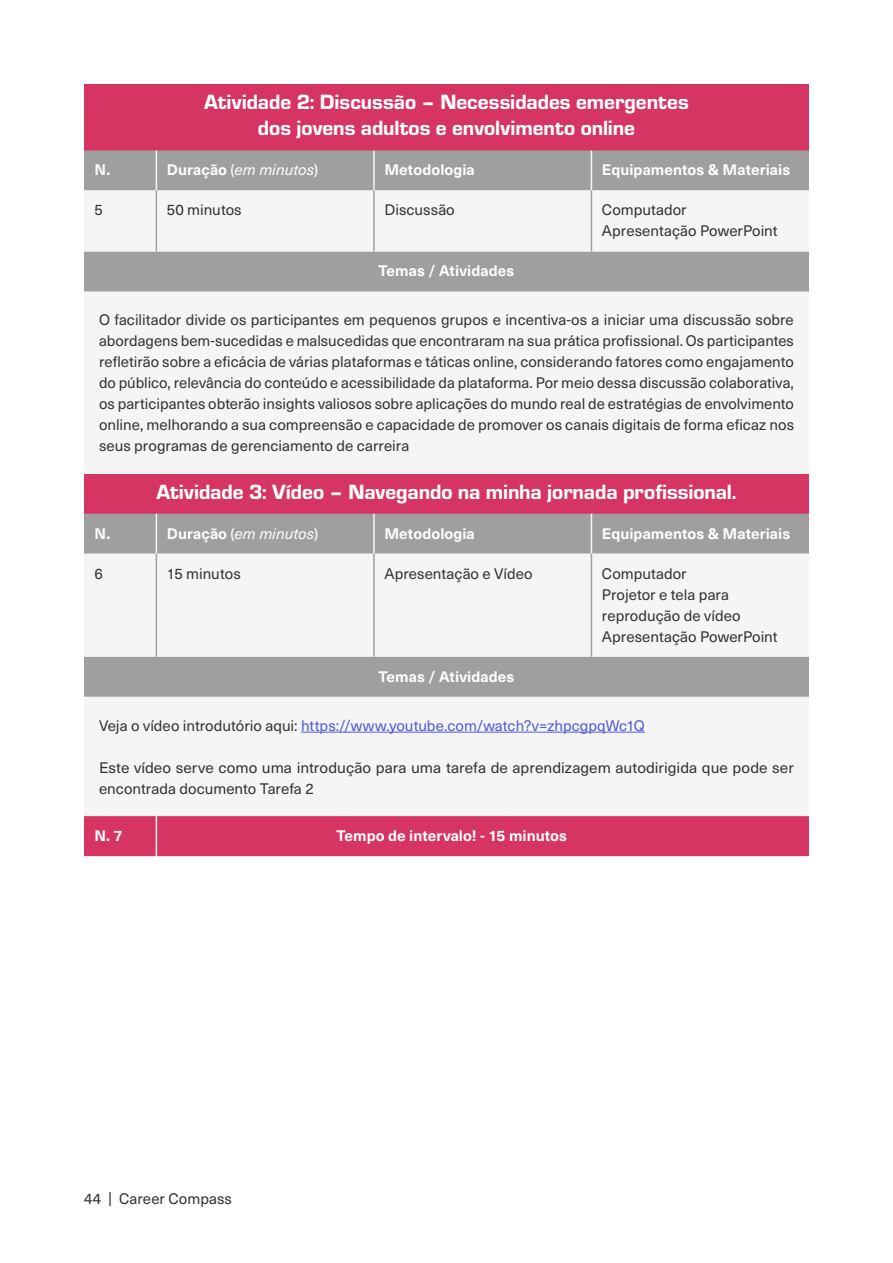
<style>
.page{position:relative;width:893px;height:1263px;background:#fff}
.page>*{position:absolute;margin:0;border:0;box-sizing:border-box;transform-origin:0 0}
.t1{font:21.3px/26.7px "Eurostile Hea";letter-spacing:-.005em;color:#fff;text-align:center}
.t2{font:15px/21px "Neue Haas Unica W1 G";color:#323232}
.t3{font:700 15px "Neue Haas Unica W1 G";letter-spacing:.005em;color:#fff}
.t4{font:15px "Neue Haas Unica W1 G";color:#4f5cd6}
.t5{font:italic 15px "Neue Haas Unica W1 G";letter-spacing:.005em;color:#fff}
.s1{font-weight:700;font-style:normal}
.s2{font-style:normal}
.s3{color:#323232}
</style>
<div class="page">
<div style="left:84px;top:291px;width:725px;height:183px;background:#f5f5f5"></div>
<div style="left:84px;top:697px;width:725px;height:119px;background:#f5f5f5"></div>
<hr style="left:301px;top:732px;width:344px;height:1px;background:#4f5cd6">
<div style="left:84px;top:84px;width:725px;height:66px;background:#d63563"></div>
<div style="left:84px;top:150px;width:725px;height:141px;background:#9f9f9f"></div>
<div style="left:84px;top:190px;width:725px;height:61px;background:#f5f5f5"></div>
<hr style="left:156px;top:150px;width:1px;height:40px;background:#f5f5f5">
<hr style="left:373px;top:150px;width:2px;height:40px;background:#f5f5f5">
<hr style="left:591px;top:150px;width:1px;height:40px;background:#f5f5f5">
<hr style="left:156px;top:190px;width:1px;height:61px;background:#9f9f9f">
<hr style="left:373px;top:190px;width:2px;height:61px;background:#9f9f9f">
<hr style="left:591px;top:190px;width:1px;height:61px;background:#9f9f9f">
<div style="left:84px;top:474px;width:725px;height:40px;background:#d63563"></div>
<div style="left:84px;top:514px;width:725px;height:183px;background:#9f9f9f"></div>
<div style="left:84px;top:554px;width:725px;height:103px;background:#f5f5f5"></div>
<hr style="left:156px;top:514px;width:1px;height:40px;background:#f5f5f5">
<hr style="left:373px;top:514px;width:2px;height:40px;background:#f5f5f5">
<hr style="left:591px;top:514px;width:1px;height:40px;background:#f5f5f5">
<hr style="left:156px;top:554px;width:1px;height:103px;background:#9f9f9f">
<hr style="left:373px;top:554px;width:2px;height:103px;background:#9f9f9f">
<hr style="left:591px;top:554px;width:1px;height:103px;background:#9f9f9f">
<div style="left:84px;top:816px;width:725px;height:40px;background:#d63563"></div>
<hr style="left:156px;top:816px;width:1px;height:40px;background:#f5f5f5">
<h1 class="t1" style="left:204px;top:87px;width:486px">Atividade 2: Discussão – Necessidades emergentes dos jovens adultos e envolvimento online</h1>
<p class="t3" style="left:95px;top:159px;width:17px">N.</p>
<p class="t5" style="left:167px;top:159px;width:153px"><span class="s1">Duração</span> <span class="s2">(</span>em minutos<span class="s2">)</span></p>
<p class="t3" style="left:384px;top:159px;width:92px">Metodologia</p>
<p class="t3" style="left:602px;top:159px;width:190px">Equipamentos &amp; Materiais</p>
<p class="t2" style="left:95px;top:199px;width:10px">5</p>
<p class="t2" style="left:167px;top:199px;width:76px">50 minutos</p>
<p class="t2" style="left:384px;top:199px;width:72px">Discussão</p>
<p class="t2" style="left:602px;top:199px;width:177px">Computador<br>Apresentação PowerPoint</p>
<p class="t3" style="left:379px;top:260px;width:137px">Temas / Atividades</p>
<p class="t2" style="left:99px;top:309px;width:697px;text-align:justify">O facilitador divide os participantes em pequenos grupos e incentiva-os a iniciar uma discussão sobre abordagens bem-sucedidas e malsucedidas que encontraram na sua prática profissional. Os participantes refletirão sobre a eficácia de várias plataformas e táticas online, considerando fatores como engajamento do público, relevância do conteúdo e acessibilidade da plataforma. Por meio dessa discussão colaborativa, os participantes obterão insights valiosos sobre aplicações do mundo real de estratégias de envolvimento online, melhorando a sua compreensão e capacidade de promover os canais digitais de forma eficaz nos seus programas de gerenciamento de carreira</p>
<h1 class="t1" style="left:156px;top:477px;width:582px">Atividade 3: Vídeo – Navegando na minha jornada profissional.</h1>
<p class="t3" style="left:95px;top:522px;width:17px">N.</p>
<p class="t5" style="left:167px;top:522px;width:153px"><span class="s1">Duração</span> <span class="s2">(</span>em minutos<span class="s2">)</span></p>
<p class="t3" style="left:384px;top:522px;width:92px">Metodologia</p>
<p class="t3" style="left:602px;top:522px;width:190px">Equipamentos &amp; Materiais</p>
<p class="t2" style="left:95px;top:562px;width:10px">6</p>
<p class="t2" style="left:167px;top:562px;width:75px">15 minutos</p>
<p class="t2" style="left:384px;top:562px;width:150px">Apresentação e Vídeo</p>
<p class="t2" style="left:602px;top:562px;width:177px">Computador<br>Projetor e tela para reprodução de vídeo<br>Apresentação PowerPoint</p>
<p class="t3" style="left:379px;top:665px;width:137px">Temas / Atividades</p>
<p class="t4" style="left:99px;top:714px;width:547px"><span class="s3">Veja o vídeo introdutório aqui:</span> https://www.youtube.com/watch?v=zhpcgpqWc1Q</p>
<p class="t2" style="left:99px;top:756px;width:696px">Este vídeo serve como uma introdução para uma tarefa de aprendizagem autodirigida que pode ser encontrada documento Tarefa 2</p>
<p class="t3" style="left:95px;top:824px;width:30px">N. 7</p>
<p class="t3" style="left:336px;top:824px;width:232px">Tempo de intervalo! - 15 minutos</p>
<p class="t2" style="left:84px;top:1187px;width:150px">44 | Career Compass</p>
</div>
